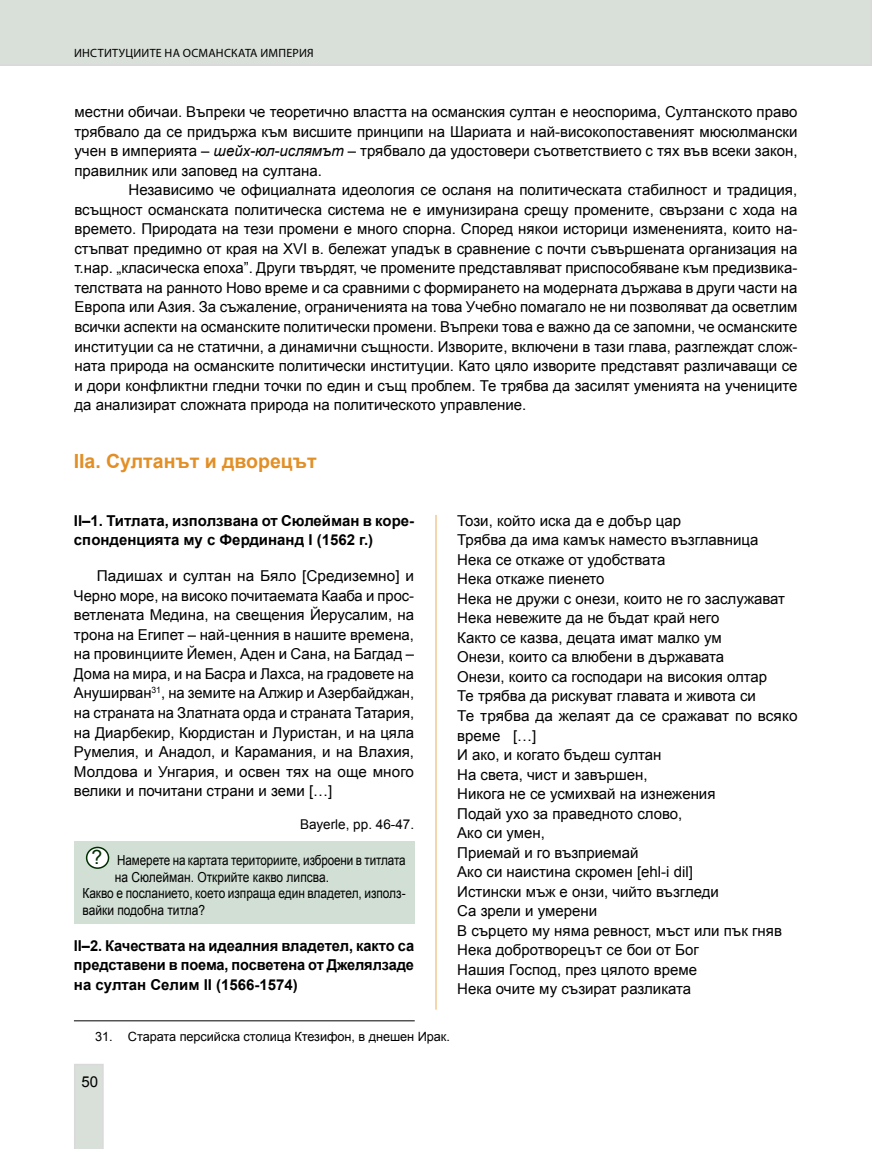
<style>
.page{position:relative;width:872px;height:1149px;background:#fff}
.page>*{position:absolute;margin:0;border:0;box-sizing:border-box;transform-origin:0 0}
.СЕКЦИЯ{font:700 19.5px "Arial";color:#e28f26}
.t1{font:19.5px "Arial";color:#002e01}
.TEKST_1{font:15px/19.5px "Arial";color:#000;text-align:justify}
.ЗАГЛАВИЕ_на_документ{font:700 15px/19.5px "Arial";color:#000}
.КЛЮЧ_И_ВЪПРОСИ{font:13.8px/16.5px "Arial";letter-spacing:-.005em;color:#000;scale:.85 1}
.КЛЮЧ_И_ВЪПРОСИ-2{font:13.8px/16.5px "Arial";letter-spacing:-.005em;color:#000;scale:.86 1}
.АВТОР_на_документ{font:13.5px "Arial";color:#000}
.FOOTNOTE_Text{font:12.75px "Arial";letter-spacing:-.005em;color:#000}
.t2{font:12px "Myriad Pro";letter-spacing:.02em;color:#000}
.s1{font-style:italic}
</style>
<div class="page">
<div style="left:74px;top:841px;width:341px;height:83px;background:#d1dfd5"></div>
<div style="left:87px;top:847px;width:22px;height:20px;background:#fff;border-radius:50%"></div>
<div style="left:86px;top:846px;width:23px;height:22px;border:2px solid #002e01;border-radius:50%"></div>
<div style="left:0;top:0;width:872px;height:66px;background:#d9dfd9"></div>
<div style="left:74px;top:1064px;width:30px;height:84px;background:#d9dfd9"></div>
<hr style="left:435px;top:514px;width:2px;height:495px;background:#e28f26">
<hr style="left:74px;top:1020px;width:341px;height:1px;background:#000">
<p class="t2" style="left:74px;top:46px;width:241px">ИНСТИТУЦИИТЕ НА ОСМАНСКАТА ИМПЕРИЯ</p>
<p class="TEKST_1" style="left:74px;top:102px;width:724px">местни обичаи. Въпреки че теоретично властта на османския султан е неоспорима, Султанското право трябвало да се придържа към висшите принципи на Шариата и най-високопоставеният мюсюлмански учен в империята – <span class="s1">шейх-юл-ислямът</span> – трябвало да удостовери съответствието с тях във всеки закон, правилник или заповед на султана.</p>
<p class="TEKST_1" style="left:74px;top:180px;width:724px;text-indent:54px">Независимо че официалната идеология се осланя на политическата стабилност и традиция, всъщност османската политическа система не е имунизирана срещу промените, свързани с хода на времето. Природата на тези промени е много спорна. Според някои историци измененията, които на&shy;стъпват предимно от края на ХVІ в. бележат упадък в сравнение с почти съвършената организация на т.нар. „класическа епоха”. Други твърдят, че промените представляват приспособяване към предизвика&shy;телствата на ранното Ново време и са сравними с формирането на модерната държава в други части на Европа или Азия. За съжаление, ограниченията на това Учебно помагало не ни позволяват да осветлим всички аспекти на османските политически промени. Въпреки това е важно да се запомни, че османските институции са не статични, а динамични същности. Изворите, включени в тази глава, разглеждат слож&shy;ната природа на османските политически институции. Като цяло изворите представят различаващи се и дори конфликтни гледни точки по един и същ проблем. Те трябва да засилят уменията на учениците да анализират сложната природа на политическото управление.</p>
<p class="СЕКЦИЯ" style="left:74px;top:448px;width:244px">IIa. Султанът и дворецът</p>
<p class="ЗАГЛАВИЕ_на_документ" style="left:74px;top:511px;width:342px">ІІ–1. Титлата, използвана от Сюлейман в коре&shy;спонденцията му с Фердинанд І (1562 г.)</p>
<p class="TEKST_1" style="left:74px;top:566px;width:342px;text-indent:23px">Падишах и султан на Бяло [Средиземно] и Черно море, на високо почитаемата Кааба и прос&shy;ветлената Медина, на свещения Йерусалим, на трона на Египет – най-ценния в нашите времена, на провинциите Йемен, Аден и Сана, на Багдад – Дома на мира, и на Басра и Лахса, на градовете на Ануширван<sup>31</sup>, на земите на Алжир и Азербайджан, на страната на Златната орда и страната Татария, на Диарбекир, Кюрдистан и Луристан, и на цяла Румелия, и Анадол, и Карамания, и на Влахия, Молдова и Унгария, и освен тях на още много велики и почитани страни и земи […]</p>
<p class="АВТОР_на_документ" style="left:300px;top:815px;width:116px">Bayerle, рр. 46-47.</p>
<p class="КЛЮЧ_И_ВЪПРОСИ" style="left:115px;top:851px;width:344px">Намерете на картата териториите, изброени в титлата на Сюлейман. Открийте какво липсва.</p>
<p class="КЛЮЧ_И_ВЪПРОСИ-2" style="left:82px;top:884px;width:377px">Какво е посланието, което изпраща един владетел, използ&shy;вайки подобна титла?</p>
<p class="ЗАГЛАВИЕ_на_документ" style="left:74px;top:935px;width:342px;text-align:justify">ІІ–2. Качествата на идеалния владетел, както са представени в поема, посветена от Джелялзаде на султан Селим II (1566-1574)</p>
<p class="FOOTNOTE_Text" style="left:95px;top:1027px;width:356px">31. Старата персийска столица Ктезифон, в днешен Ирак.</p>
<p class="t1" style="left:91px;top:844px;width:12px">?</p>
<p class="TEKST_1" style="left:457px;top:511px;width:225px">Този, който иска да е добър цар</p>
<p class="TEKST_1" style="left:457px;top:530px;width:303px">Трябва да има камък наместо възглавница</p>
<p class="TEKST_1" style="left:457px;top:550px;width:210px">Нека се откаже от удобствата</p>
<p class="TEKST_1" style="left:457px;top:569px;width:149px">Нека откаже пиенето</p>
<p class="TEKST_1" style="left:457px;top:589px;width:329px">Нека не дружи с онези, които не го заслужават</p>
<p class="TEKST_1" style="left:457px;top:608px;width:264px">Нека невежите да не бъдат край него</p>
<p class="TEKST_1" style="left:457px;top:628px;width:266px">Както се казва, децата имат малко ум</p>
<p class="TEKST_1" style="left:457px;top:647px;width:268px">Онези, които са влюбени в държавата</p>
<p class="TEKST_1" style="left:457px;top:667px;width:311px">Онези, които са господари на високия олтар</p>
<p class="TEKST_1" style="left:457px;top:686px;width:300px">Те трябва да рискуват главата и живота си</p>
<p class="TEKST_1" style="left:457px;top:706px;width:342px">Те трябва да желаят да се сражават по всяко време […]</p>
<p class="TEKST_1" style="left:457px;top:745px;width:206px">И ако, и когато бъдеш султан</p>
<p class="TEKST_1" style="left:457px;top:764px;width:192px">На света, чист и завършен,</p>
<p class="TEKST_1" style="left:457px;top:784px;width:260px">Никога не се усмихвай на изнежения</p>
<p class="TEKST_1" style="left:457px;top:803px;width:227px">Подай ухо за праведното слово,</p>
<p class="TEKST_1" style="left:457px;top:823px;width:89px">Ако си умен,</p>
<p class="TEKST_1" style="left:457px;top:842px;width:183px">Приемай и го възприемай</p>
<p class="TEKST_1" style="left:457px;top:862px;width:237px">Ако си наистина скромен [ehl-i dil]</p>
<p class="TEKST_1" style="left:457px;top:881px;width:263px">Истински мъж е онзи, чийто възгледи</p>
<p class="TEKST_1" style="left:457px;top:901px;width:141px">Са зрели и умерени</p>
<p class="TEKST_1" style="left:457px;top:920px;width:326px">В сърцето му няма ревност, мъст или пък гняв</p>
<p class="TEKST_1" style="left:457px;top:940px;width:243px">Нека добротворецът се бои от Бог</p>
<p class="TEKST_1" style="left:457px;top:959px;width:241px">Нашия Господ, през цялото време</p>
<p class="TEKST_1" style="left:457px;top:979px;width:235px">Нека очите му съзират разликата</p>
<p class="TEKST_1" style="left:81px;top:1072px;width:18px">50</p>
</div>
